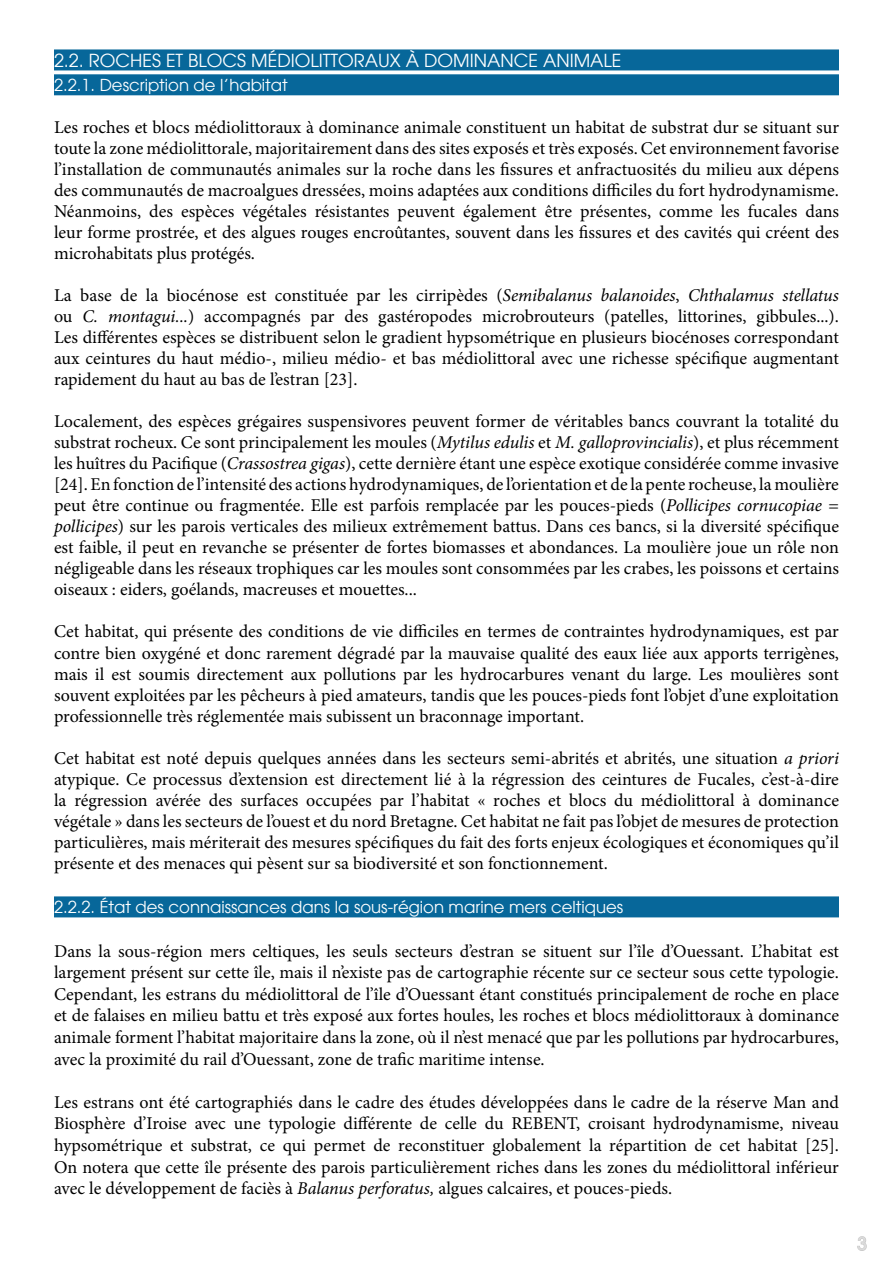
<style>
.page{position:relative;width:893px;height:1263px;background:#fff}
.page>*{position:absolute;margin:0;border:0;box-sizing:border-box;transform-origin:0 0}
.t1{font:18px/21px "Minion Pro";color:#000;text-align:justify}
.t2{font:18px "Avant Garde LT";color:#fff}
.t3{font:500 18px "Avant Garde LT";color:#dadada}
.t4{font:16.5px "Avant Garde LT";color:#fff}
.s1{font-style:italic}
</style>
<div class="page">
<svg style="left:857px;top:1236px;width:10px;height:15px"></svg>
<div style="left:54px;top:49px;width:785px;height:21px;background:#07679a"></div>
<div style="left:54px;top:74px;width:785px;height:21px;background:#07679a"></div>
<div style="left:54px;top:896px;width:785px;height:21px;background:#07679a"></div>
<p class="t2" style="left:54px;top:50px;width:569px">2.2. ROCHES ET BLOCS MÉDIOLITTORAUX À DOMINANCE ANIMALE</p>
<p class="t4" style="left:54px;top:76px;width:235px">2.2.1. Description de l’habitat</p>
<p class="t1" style="left:54px;top:117px;width:786px">Les roches et blocs médiolittoraux à dominance animale constituent un habitat de substrat dur se situant sur toute la zone médiolittorale, majoritairement dans des sites exposés et très exposés. Cet environnement favorise l’installation de communautés animales sur la roche dans les fissures et anfractuosités du milieu aux dépens des communautés de macroalgues dressées, moins adaptées aux conditions difficiles du fort hydrodynamisme.<br>Néanmoins, des espèces végétales résistantes peuvent également être présentes, comme les fucales dans leur forme prostrée, et des algues rouges encroûtantes, souvent dans les fissures et des cavités qui créent des microhabitats plus protégés.</p>
<p class="t1" style="left:54px;top:285px;width:786px">La base de la biocénose est constituée par les cirripèdes (<span class="s1">Semibalanus balanoides</span>, <span class="s1">Chthalamus stellatus </span>ou <span class="s1">C. montagui...</span>) accompagnés par des gastéropodes microbrouteurs (patelles, littorines, gibbules...).<br>Les différentes espèces se distribuent selon le gradient hypsométrique en plusieurs biocénoses correspondant aux ceintures du haut médio-, milieu médio- et bas médiolittoral avec une richesse spécifique augmentant rapidement du haut au bas de l’estran [23].</p>
<p class="t1" style="left:54px;top:411px;width:786px">Localement, des espèces grégaires suspensivores peuvent former de véritables bancs couvrant la totalité du substrat rocheux. Ce sont principalement les moules (<span class="s1">Mytilus edulis</span> et <span class="s1">M. galloprovincialis</span>), et plus récemment les huîtres du Pacifique (<span class="s1">Crassostrea gigas</span>), cette dernière étant une espèce exotique considérée comme invasive [24]. En fonction de l’intensité des actions hydrodynamiques, de l’orientation et de la pente rocheuse, la moulière peut être continue ou fragmentée. Elle est parfois remplacée par les pouces-pieds (<span class="s1">Pollicipes cornucopiae = pollicipes</span>) sur les parois verticales des milieux extrêmement battus. Dans ces bancs, si la diversité spécifique est faible, il peut en revanche se présenter de fortes biomasses et abondances. La moulière joue un rôle non négligeable dans les réseaux trophiques car les moules sont consommées par les crabes, les poissons et certains oiseaux : eiders, goélands, macreuses et mouettes...</p>
<p class="t1" style="left:54px;top:621px;width:786px">Cet habitat, qui présente des conditions de vie difficiles en termes de contraintes hydrodynamiques, est par contre bien oxygéné et donc rarement dégradé par la mauvaise qualité des eaux liée aux apports terrigènes, mais il est soumis directement aux pollutions par les hydrocarbures venant du large. Les moulières sont souvent exploitées par les pêcheurs à pied amateurs, tandis que les pouces-pieds font l’objet d’une exploitation professionnelle très réglementée mais subissent un braconnage important.</p>
<p class="t1" style="left:54px;top:747px;width:786px">Cet habitat est noté depuis quelques années dans les secteurs semi-abrités et abrités, une situation <span class="s1">a priori </span>atypique. Ce processus d’extension est directement lié à la régression des ceintures de Fucales, c’est-à-dire la régression avérée des surfaces occupées par l’habitat « roches et blocs du médiolittoral à dominance végétale » dans les secteurs de l’ouest et du nord Bretagne. Cet habitat ne fait pas l’objet de mesures de protection particulières, mais mériterait des mesures spécifiques du fait des forts enjeux écologiques et économiques qu’il présente et des menaces qui pèsent sur sa biodiversité et son fonctionnement.</p>
<p class="t4" style="left:54px;top:898px;width:571px">2.2.2. État des connaissances dans la sous-région marine mers celtiques</p>
<p class="t1" style="left:54px;top:940px;width:786px;line-height:21.6px">Dans la sous-région mers celtiques, les seuls secteurs d’estran se situent sur l’île d’Ouessant. L’habitat est largement présent sur cette île, mais il n’existe pas de cartographie récente sur ce secteur sous cette typologie.<br>Cependant, les estrans du médiolittoral de l’île d’Ouessant étant constitués principalement de roche en place et de falaises en milieu battu et très exposé aux fortes houles, les roches et blocs médiolittoraux à dominance animale forment l’habitat majoritaire dans la zone, où il n’est menacé que par les pollutions par hydrocarbures, avec la proximité du rail d’Ouessant, zone de trafic maritime intense.</p>
<p class="t1" style="left:54px;top:1091px;width:786px;line-height:21.6px">Les estrans ont été cartographiés dans le cadre des études développées dans le cadre de la réserve Man and Biosphère d’Iroise avec une typologie différente de celle du REBENT, croisant hydrodynamisme, niveau hypsométrique et substrat, ce qui permet de reconstituer globalement la répartition de cet habitat [25].<br>On notera que cette île présente des parois particulièrement riches dans les zones du médiolittoral inférieur avec le développement de faciès à <span class="s1">Balanus perforatus,</span> algues calcaires, et pouces-pieds.</p>
<p class="t3" style="left:857px;top:1232px;width:11px">3</p>
</div>
